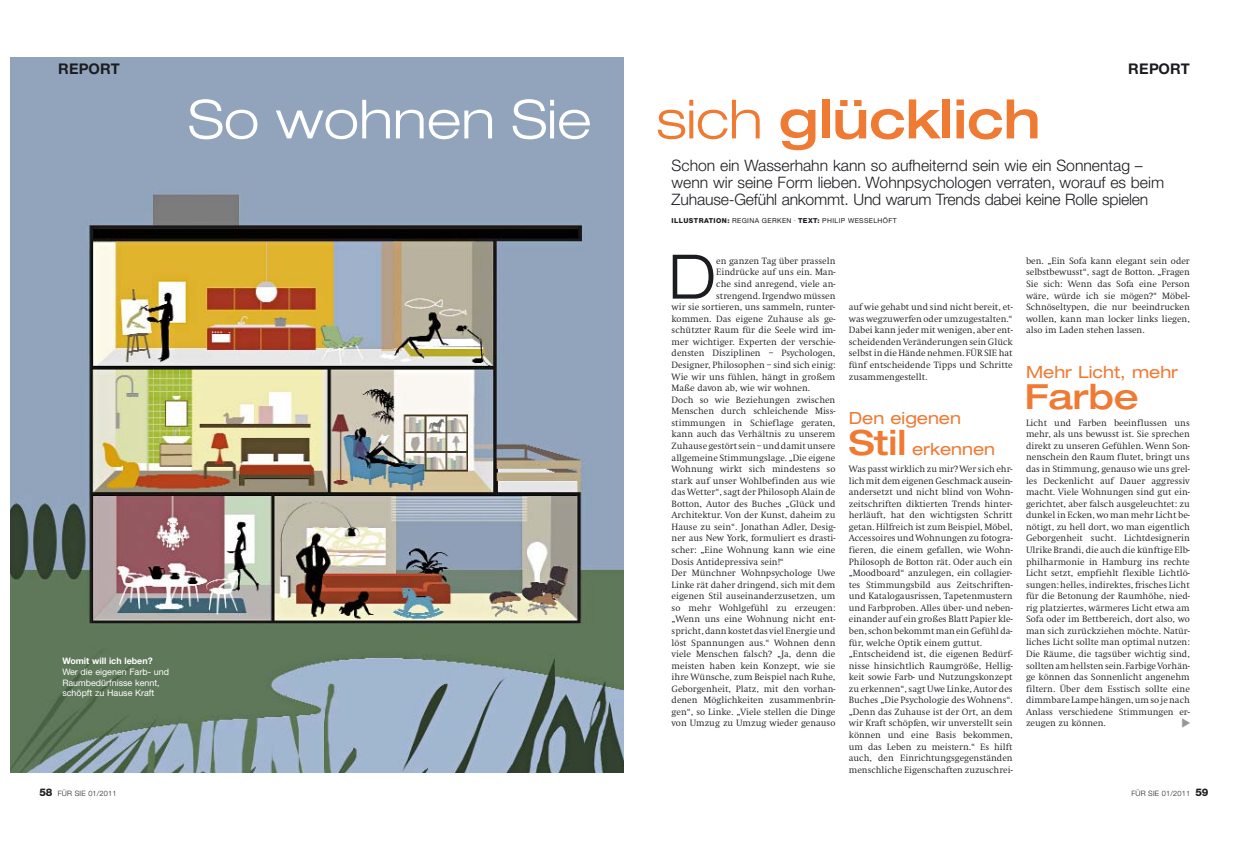
<style>
.page{position:relative;width:1248px;height:842px;background:#fff}
.page>*{position:absolute;margin:0;border:0;box-sizing:border-box;transform-origin:0 0}
.t1{font:300 expanded 61.4px "Helvetica Neue LT";color:#1b1c20}
.t2{font:300 expanded 53.5px "Helvetica Neue LT";color:#fff}
.t3{font:500 expanded 34.7px "Helvetica Neue LT";color:#ee7a34}
.t4{font:expanded 16.8px/31.5px "Helvetica Neue LT";color:#ee7a34}
.t5{font:300 15.8px/16.8px "Helvetica Neue LT";color:#1b1c20}
.t6{font:700 14.7px "Helvetica Neue LT";letter-spacing:.015em;color:#1b1c20}
.t7{font:300 12.6px "Swift FS";color:#97979b}
.t8{font:800 10.5px "Helvetica Neue LT";color:#1b1c20}
.t9{font:300 9.4px/11.5px "Swift FS";color:#1b1c20;text-align:justify}
.t10{font:8.9px/10.5px "Helvetica Neue LT";color:#fff}
.t11{font:700 8.9px "Helvetica Neue LT";color:#fff}
.t12{font:300 7.3px "Helvetica Neue LT";letter-spacing:.025em;color:#1b1c20}
.t13{font:6.8px "Helvetica Neue LT";letter-spacing:.055em;color:#1b1c20}
.s1{color:#ee7a34}
.s2{font-weight:500;color:#ee7a34}
.s3{font-weight:800}
.s4{font-weight:300;font-stretch:condensed}
.s5{font-weight:500;font-size:34.7px}
.s6{font-weight:800;font-size:10.5px}
</style>
<div class="page">
<img style="left:10px;top:57px;width:614px;height:715px">
<h3 class="t6" style="left:58px;top:63px;width:63px">REPORT</h3>
<p class="t11" style="left:62px;top:657px;width:92px">Womit will ich leben?</p>
<p class="t10" style="left:62px;top:667px;width:108px">Wer die eigenen Farb- und<br>Raumbedürfnisse kennt, schöpft zu Hause Kraft</p>
<h3 class="t6" style="left:1128px;top:63px;width:63px">REPORT</h3>
<h2 class="t2" style="left:188px;top:96px;width:854px">So wohnen Sie <span class="s1">sich</span> <span class="s2">glücklich</span></h2>
<h3 class="t5" style="left:671px;top:159px;width:494px">Schon ein Wasserhahn kann so aufheiternd sein wie ein Sonnentag – wenn wir seine Form lieben. Wohnpsychologen verraten, worauf es beim<br>Zuhause-Gefühl ankommt. Und warum Trends dabei keine Rolle spielen</h3>
<p class="t13" style="left:671px;top:218px;width:226px"><span class="s3">ILLUSTRATION:</span> REGINA GERKEN <span class="s4">·</span> <span class="s3">TEXT:</span> PHILIP WESSELHÖFT</p>
<h1 class="t1" style="left:668px;top:250px;width:49px">D</h1>
<p class="t9" style="left:716px;top:256px;width:121px">en ganzen Tag über prasseln</p>
<p class="t9" style="left:716px;top:267px;width:121px">Eindrücke auf uns ein. Man-</p>
<p class="t9" style="left:716px;top:279px;width:121px">che sind anregend, viele an-</p>
<p class="t9" style="left:716px;top:290px;width:121px">strengend. Irgendwo müssen</p>
<p class="t9" style="left:671px;top:302px;width:165px">wir sie sortieren, uns sammeln, runter-</p>
<p class="t9" style="left:671px;top:313px;width:165px">kommen. Das eigene Zuhause als ge-</p>
<p class="t9" style="left:671px;top:325px;width:165px">schützter Raum für die Seele wird im-</p>
<p class="t9" style="left:671px;top:336px;width:165px">mer wichtiger. Experten der verschie-</p>
<p class="t9" style="left:671px;top:348px;width:165px">densten Disziplinen – Psychologen,</p>
<p class="t9" style="left:671px;top:360px;width:165px">Designer, Philosophen – sind sich einig:</p>
<p class="t9" style="left:671px;top:371px;width:165px">Wie wir uns fühlen, hängt in großem</p>
<p class="t9" style="left:671px;top:383px;width:140px">Maße davon ab, wie wir wohnen.</p>
<p class="t9" style="left:671px;top:394px;width:165px">Doch so wie Beziehungen zwischen</p>
<p class="t9" style="left:671px;top:406px;width:165px">Menschen durch schleichende Miss-</p>
<p class="t9" style="left:671px;top:417px;width:165px">stimmungen in Schieflage geraten,</p>
<p class="t9" style="left:671px;top:429px;width:165px">kann auch das Verhältnis zu unserem</p>
<p class="t9" style="left:671px;top:440px;width:165px">Zuhause gestört sein – und damit unsere</p>
<p class="t9" style="left:671px;top:452px;width:165px">allgemeine Stimmungslage. „Die eigene</p>
<p class="t9" style="left:671px;top:464px;width:165px">Wohnung wirkt sich mindestens so</p>
<p class="t9" style="left:671px;top:475px;width:165px">stark auf unser Wohlbefinden aus wie</p>
<p class="t9" style="left:671px;top:487px;width:165px">das Wetter“, sagt der Philosoph Alain de</p>
<p class="t9" style="left:671px;top:498px;width:165px">Botton, Autor des Buches „Glück und</p>
<p class="t9" style="left:671px;top:510px;width:165px">Architektur. Von der Kunst, daheim zu</p>
<p class="t9" style="left:671px;top:521px;width:165px">Hause zu sein“. Jonathan Adler, Desig-</p>
<p class="t9" style="left:671px;top:533px;width:165px">ner aus New York, formuliert es drasti-</p>
<p class="t9" style="left:671px;top:544px;width:165px">scher: „Eine Wohnung kann wie eine</p>
<p class="t9" style="left:671px;top:556px;width:114px">Dosis Antidepressiva sein!“</p>
<p class="t9" style="left:671px;top:567px;width:165px">Der Münchner Wohnpsychologe Uwe</p>
<p class="t9" style="left:671px;top:579px;width:165px">Linke rät daher dringend, sich mit dem</p>
<p class="t9" style="left:671px;top:591px;width:165px">eigenen Stil auseinanderzusetzen, um</p>
<p class="t9" style="left:671px;top:602px;width:165px">so mehr Wohlgefühl zu erzeugen:</p>
<p class="t9" style="left:671px;top:614px;width:165px">„Wenn uns eine Wohnung nicht ent-</p>
<p class="t9" style="left:671px;top:625px;width:165px">spricht, dann kostet das viel Energie und</p>
<p class="t9" style="left:671px;top:637px;width:165px">löst Spannungen aus.“ Wohnen denn</p>
<p class="t9" style="left:671px;top:648px;width:165px">viele Menschen falsch? „Ja, denn die</p>
<p class="t9" style="left:671px;top:660px;width:165px">meisten haben kein Konzept, wie sie</p>
<p class="t9" style="left:671px;top:671px;width:165px">ihre Wünsche, zum Beispiel nach Ruhe,</p>
<p class="t9" style="left:671px;top:683px;width:165px">Geborgenheit, Platz, mit den vorhan -</p>
<p class="t9" style="left:671px;top:694px;width:165px">denen Möglichkeiten zusammenbrin-</p>
<p class="t9" style="left:671px;top:706px;width:165px">gen“, so Linke. „Viele stellen die Dinge</p>
<p class="t9" style="left:671px;top:718px;width:165px">von Umzug zu Umzug wieder genauso</p>
<p class="t9" style="left:848px;top:302px;width:165px">auf wie gehabt und sind nicht bereit, et&shy;was wegzuwerfen oder umzugestalten.“ Dabei kann jeder mit wenigen, aber ent&shy;scheidenden Veränderungen sein Glück selbst in die Hände nehmen. FÜR SIE hat fünf entscheidende Tipps und Schritte zusammengestellt.</p>
<h3 class="t4" style="left:848px;top:403px;width:148px">Den eigenen<br><span class="s5">Stil</span> erkennen</h3>
<p class="t9" style="left:848px;top:463px;width:165px;text-align:left">Was passt wirklich zu mir? Wer sich ehr&shy;lich mit dem eigenen Geschmack aus ein - andersetzt und nicht blind von Wohn - zeitschriften diktierten Trends hinter&shy;herläuft, hat den wichtigsten Schritt getan. Hilfreich ist zum Beispiel, Möbel, Accessoires und Wohnungen zu fotogra&shy;fieren, die einem gefallen, wie Wohn-Philosoph de Botton rät. Oder auch ein „Moodboard“ anzulegen, ein collagier&shy;tes Stimmungsbild aus Zeitschriften&shy;und Katalogausrissen, Tapetenmustern und Farbproben. Alles über- und neben&shy;einander auf ein großes Blatt Papier kle&shy;ben, schon bekommt man ein Gefühl da&shy;für, welche Optik einem guttut. „Entscheidend ist, die ei genen Bedürf&shy;nisse hinsichtlich Raumgröße, Hellig&shy;keit sowie Farb- und Nutzungskonzept zu erkennen“, sagt Uwe Linke, Autor des Buches „Die Psychologie des Wohnens“. „Denn das Zuhause ist der Ort, an dem wir Kraft schöpfen, wir unverstellt sein können und eine Basis bekommen, um das Leben zu meistern.“ Es hilft auch, den Einrichtungsgegenständen mensch liche Eigenschaften zuzuschrei-</p>
<p class="t9" style="left:1025px;top:256px;width:165px">ben. „Ein Sofa kann elegant sein oder selbstbewusst“, sagt de Botton. „Fragen Sie sich: Wenn das Sofa eine Person wäre, würde ich sie mögen?“ Möbel-Schnöseltypen, die nur beein drucken wollen, kann man locker links liegen, also im Laden stehen lassen.</p>
<h3 class="t4" style="left:1025px;top:357px;width:153px">Mehr Licht, mehr</h3>
<h3 class="t3" style="left:1024px;top:381px;width:116px">Farbe</h3>
<p class="t9" style="left:1025px;top:417px;width:165px">Licht und Farben beeinflussen uns mehr, als uns bewusst ist. Sie sprechen direkt zu unseren Gefühlen. Wenn Son&shy;nenschein den Raum flutet, bringt uns das in Stimmung, genauso wie uns grel&shy;les Deckenlicht auf Dauer aggressiv macht. Viele Wohnungen sind gut ein&shy;gerichtet, aber falsch ausgeleuchtet: zu dunkel in Ecken, wo man mehr Licht be&shy;nötigt, zu hell dort, wo man eigentlich Geborgenheit sucht. Lichtdesignerin Ulrike Brandi, die auch die künftige Elb&shy;philharmonie in Hamburg ins rechte Licht setzt, empfiehlt flexible Lichtlö&shy;sungen: helles, indirektes, frisches Licht für die Betonung der Raumhöhe, nied&shy;rig platziertes, wärmeres Licht etwa am Sofa oder im Bettbereich, dort also, wo man sich zurückziehen möchte. Natür&shy;liches Licht sollte man optimal nutzen:<br>Die Räume, die tagsüber wichtig sind, sollten am hellsten sein. Farbige Vorhän&shy;ge können das Sonnenlicht angenehm filtern. Über dem Esstisch sollte eine dimmbare Lampe hängen, um so je nach Anlass verschiedene Stimmungen er&shy;zeugen zu können.</p>
<h3 class="t7" style="left:1180px;top:717px;width:11px">π</h3>
<p class="t12" style="left:40px;top:790px;width:78px"><span class="s6">58</span> FÜR SIE 01/2011</p>
<p class="t12" style="left:1131px;top:790px;width:60px">FÜR SIE 01/2011</p>
<p class="t8" style="left:1195px;top:787px;width:14px">59</p>
</div>
